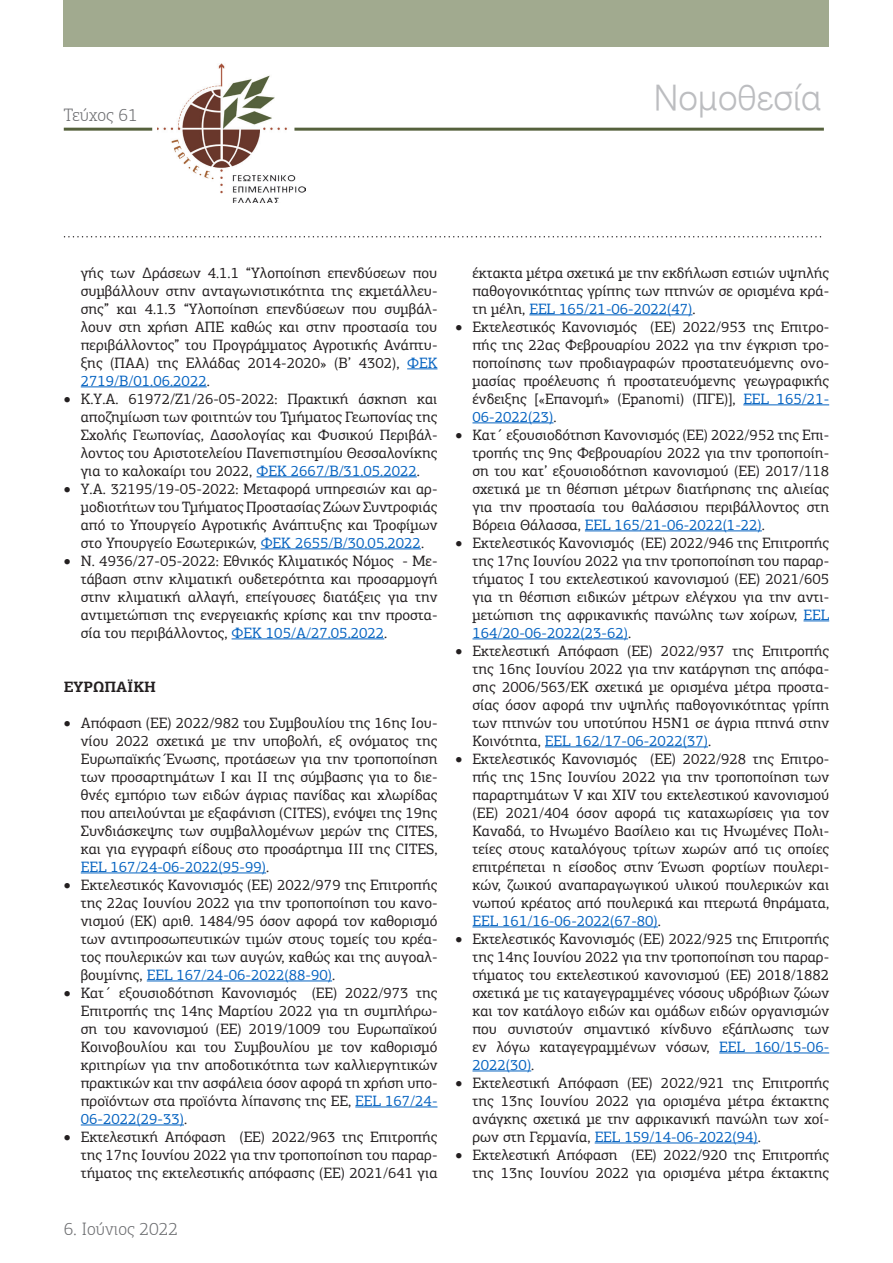
<style>
.page{position:relative;width:893px;height:1263px;background:#fff}
.page>*{position:absolute;margin:0;border:0;box-sizing:border-box;transform-origin:0 0}
.t1{font:34.5px "UN Helvetica Light Normal";color:#bcbdc0}
.t2{font:300 18px "PF Agora Slab Pro";color:#6c6d70}
.t3{font:15px/18px "PF Agora Slab Pro";color:#231f20;text-align:justify}
.t4{font:700 15px "PF Agora Slab Pro";color:#231f20}
.s1{color:#0563c1}
</style>
<div class="page">
<img style="left:157px;top:64px;width:148px;height:139px">
<hr style="left:64px;top:128px;width:88px;height:3px;background:#55613c">
<hr style="left:294px;top:128px;width:530px;height:3px;background:#55613c">
<div style="left:64px;top:0;width:765px;height:47px;background:#a1aa8f"></div>
<svg style="left:65px;top:236px;width:756px;height:1px"></svg>
<hr style="left:407px;top:368px;width:30px;height:1px;background:#0563c1">
<hr style="left:81px;top:386px;width:126px;height:1px;background:#0563c1">
<hr style="left:257px;top:476px;width:160px;height:1px;background:#0563c1">
<hr style="left:261px;top:548px;width:160px;height:1px;background:#0563c1">
<hr style="left:232px;top:638px;width:152px;height:1px;background:#0563c1">
<hr style="left:81px;top:872px;width:185px;height:1px;background:#0563c1">
<hr style="left:147px;top:980px;width:185px;height:1px;background:#0563c1">
<hr style="left:355px;top:1106px;width:82px;height:1px;background:#0563c1">
<hr style="left:81px;top:1124px;width:103px;height:1px;background:#0563c1">
<hr style="left:529px;top:314px;width:163px;height:1px;background:#0563c1">
<hr style="left:743px;top:404px;width:86px;height:1px;background:#0563c1">
<hr style="left:472px;top:422px;width:81px;height:1px;background:#0563c1">
<hr style="left:585px;top:530px;width:177px;height:1px;background:#0563c1">
<svg style="left:803px;top:620px;width:26px;height:1px"></svg>
<hr style="left:472px;top:638px;width:156px;height:1px;background:#0563c1">
<hr style="left:545px;top:746px;width:163px;height:1px;background:#0563c1">
<hr style="left:472px;top:926px;width:186px;height:1px;background:#0563c1">
<hr style="left:719px;top:1052px;width:110px;height:1px;background:#0563c1">
<hr style="left:472px;top:1070px;width:59px;height:1px;background:#0563c1">
<hr style="left:595px;top:1142px;width:163px;height:1px;background:#0563c1">
<p class="t2" style="left:64px;top:105px;width:76px">Τεύχος 61</p>
<p class="t1" style="left:654px;top:79px;width:169px">Νομοθεσία</p>
<p class="t3" style="left:81px;top:264px;width:358px">γής των Δράσεων 4.1.1 “Υλοποίηση επενδύσεων που συμβάλλουν στην ανταγωνιστικότητα της εκμετάλλευ&shy;σης” και 4.1.3 “Υλοποίηση επενδύσεων που συμβάλ&shy;λουν στη χρήση ΑΠΕ καθώς και στην προστασία του περιβάλλοντος” του Προγράμματος Αγροτικής Ανάπτυ&shy;ξης (ΠΑΑ) της Ελλάδας 2014-2020» (Β’ 4302), <span class="s1">ΦΕΚ 2719/Β/01.06.2022</span>.</p>
<p class="t3" style="left:81px;top:390px;width:358px;text-indent:-17px">• Κ.Υ.Α. 61972/Ζ1/26-05-2022: Πρακτική άσκηση και αποζημίωση των φοιτητών του Τμήματος Γεωπονίας της Σχολής Γεωπονίας, Δασολογίας και Φυσικού Περιβάλ&shy;λοντος του Αριστοτελείου Πανεπιστημίου Θεσσαλονίκης για το καλοκαίρι του 2022, <span class="s1">ΦΕΚ 2667/Β/31.05.2022</span>.</p>
<p class="t3" style="left:81px;top:480px;width:358px;text-indent:-17px">• Υ.Α. 32195/19-05-2022: Μεταφορά υπηρεσιών και αρ&shy;μοδιοτήτων του Τμήματος Προστασίας Ζώων Συντροφιάς από το Υπουργείο Αγροτικής Ανάπτυξης και Τροφίμων στο Υπουργείο Εσωτερικών, <span class="s1">ΦΕΚ 2655/Β/30.05.2022</span>.</p>
<p class="t3" style="left:81px;top:552px;width:358px;text-indent:-17px">• Ν. 4936/27-05-2022: Εθνικός Κλιματικός Νόμος - Με&shy;τάβαση στην κλιματική ουδετερότητα και προσαρμογή στην κλιματική αλλαγή, επείγουσες διατάξεις για την αντιμετώπιση της ενεργειακής κρίσης και την προστα&shy;σία του περιβάλλοντος, <span class="s1">ΦΕΚ 105/Α/27.05.2022</span>.</p>
<p class="t4" style="left:64px;top:677px;width:94px">ΕΥΡΩΠΑΪΚΗ</p>
<p class="t3" style="left:81px;top:714px;width:358px;text-indent:-17px">• Απόφαση (ΕΕ) 2022/982 του Συμβουλίου της 16ης Ιου&shy;νίου 2022 σχετικά με την υποβολή, εξ ονόματος της Ευρωπαϊκής Ένωσης, προτάσεων για την τροποποίηση των προσαρτημάτων I και ΙΙ της σύμβασης για το διε&shy;θνές εμπόριο των ειδών άγριας πανίδας και χλωρίδας που απειλούνται με εξαφάνιση (CITES), ενόψει της 19ης Συνδιάσκεψης των συμβαλλομένων μερών της CITES, και για εγγραφή είδους στο προσάρτημα III της CITES, <span class="s1">EEL 167/24-06-2022(95-99)</span>.</p>
<p class="t3" style="left:81px;top:876px;width:358px;text-indent:-17px">• Εκτελεστικός Κανονισμός (ΕΕ) 2022/979 της Επιτροπής της 22ας Ιουνίου 2022 για την τροποποίηση του κανο&shy;νισμού (ΕΚ) αριθ. 1484/95 όσον αφορά τον καθορισμό των αντιπροσωπευτικών τιμών στους τομείς του κρέα&shy;τος πουλερικών και των αυγών, καθώς και της αυγοαλ&shy;βουμίνης, <span class="s1">EEL 167/24-06-2022(88-90)</span>.</p>
<p class="t3" style="left:81px;top:984px;width:358px;text-indent:-17px">• Κατ΄ εξουσιοδότηση Κανονισμός (ΕΕ) 2022/973 της Επιτροπής της 14ης Μαρτίου 2022 για τη συμπλήρω&shy;ση του κανονισμού (ΕΕ) 2019/1009 του Ευρωπαϊκού Κοινοβουλίου και του Συμβουλίου με τον καθορισμό κριτηρίων για την αποδοτικότητα των καλλιεργητικών πρακτικών και την ασφάλεια όσον αφορά τη χρήση υπο&shy;προϊόντων στα προϊόντα λίπανσης της ΕΕ, <span class="s1">EEL 167/24- 06-2022(29-33)</span>.</p>
<p class="t3" style="left:81px;top:1128px;width:358px;text-indent:-17px">• Εκτελεστική Απόφαση (ΕΕ) 2022/963 της Επιτροπής της 17ης Ιουνίου 2022 για την τροποποίηση του παραρ&shy;τήματος της εκτελεστικής απόφασης (ΕΕ) 2021/641 για</p>
<p class="t2" style="left:64px;top:1218px;width:116px">6. Ιούνιος 2022</p>
<p class="t3" style="left:472px;top:264px;width:358px">έκτακτα μέτρα σχετικά με την εκδήλωση εστιών υψηλής παθογονικότητας γρίπης των πτηνών σε ορισμένα κρά&shy;τη μέλη, <span class="s1">EEL 165/21-06-2022(47)</span>.</p>
<p class="t3" style="left:472px;top:318px;width:358px;text-indent:-17px">• Εκτελεστικός Κανονισμός (ΕΕ) 2022/953 της Επιτρο&shy;πής της 22ας Φεβρουαρίου 2022 για την έγκριση τρο&shy;ποποίησης των προδιαγραφών προστατευόμενης ονο&shy;μασίας προέλευσης ή προστατευόμενης γεωγραφικής ένδειξης [«Επανομή» (Epanomi) (ΠΓΕ)], <span class="s1">EEL 165/21- 06-2022(23)</span>.</p>
<p class="t3" style="left:472px;top:426px;width:358px;text-indent:-17px">• Κατ΄ εξουσιοδότηση Κανονισμός (ΕΕ) 2022/952 της Επι&shy;τροπής της 9ης Φεβρουαρίου 2022 για την τροποποίη&shy;ση του κατ’ εξουσιοδότηση κανονισμού (ΕΕ) 2017/118 σχετικά με τη θέσπιση μέτρων διατήρησης της αλιείας για την προστασία του θαλάσσιου περιβάλλοντος στη Βόρεια Θάλασσα, <span class="s1">EEL 165/21-06-2022(1-22)</span>.</p>
<p class="t3" style="left:472px;top:534px;width:358px;text-indent:-17px">• Εκτελεστικός Κανονισμός (ΕΕ) 2022/946 της Επιτροπής της 17ης Ιουνίου 2022 για την τροποποίηση του παραρ&shy;τήματος I του εκτελεστικού κανονισμού (ΕΕ) 2021/605 για τη θέσπιση ειδικών μέτρων ελέγχου για την αντι&shy;μετώπιση της αφρικανικής πανώλης των χοίρων, <span class="s1">EEL 164/20-06-2022(23-62)</span>.</p>
<p class="t3" style="left:472px;top:642px;width:358px;text-indent:-17px">• Εκτελεστική Απόφαση (ΕΕ) 2022/937 της Επιτροπής της 16ης Ιουνίου 2022 για την κατάργηση της απόφα&shy;σης 2006/563/ΕΚ σχετικά με ορισμένα μέτρα προστα&shy;σίας όσον αφορά την υψηλής παθογονικότητας γρίπη των πτηνών του υποτύπου H5N1 σε άγρια πτηνά στην Κοινότητα, <span class="s1">EEL 162/17-06-2022(37)</span>.</p>
<p class="t3" style="left:472px;top:750px;width:358px;text-indent:-17px">• Εκτελεστικός Κανονισμός (ΕΕ) 2022/928 της Επιτρο&shy;πής της 15ης Ιουνίου 2022 για την τροποποίηση των παραρτημάτων V και XIV του εκτελεστικού κανονισμού (ΕΕ) 2021/404 όσον αφορά τις καταχωρίσεις για τον Καναδά, το Ηνωμένο Βασίλειο και τις Ηνωμένες Πολι&shy;τείες στους καταλόγους τρίτων χωρών από τις οποίες επιτρέπεται η είσοδος στην Ένωση φορτίων πουλερι&shy;κών, ζωικού αναπαραγωγικού υλικού πουλερικών και νωπού κρέατος από πουλερικά και πτερωτά θηράματα, <span class="s1">EEL 161/16-06-2022(67-80)</span>.</p>
<p class="t3" style="left:472px;top:930px;width:358px;text-indent:-17px">• Εκτελεστικός Κανονισμός (ΕΕ) 2022/925 της Επιτροπής της 14ης Ιουνίου 2022 για την τροποποίηση του παραρ&shy;τήματος του εκτελεστικού κανονισμού (ΕΕ) 2018/1882 σχετικά με τις καταγεγραμμένες νόσους υδρόβιων ζώων και τον κατάλογο ειδών και ομάδων ειδών οργανισμών που συνιστούν σημαντικό κίνδυνο εξάπλωσης των εν λόγω καταγεγραμμένων νόσων, <span class="s1">EEL 160/15-06- 2022(30)</span>.</p>
<p class="t3" style="left:472px;top:1074px;width:358px;text-indent:-17px">• Εκτελεστική Απόφαση (ΕΕ) 2022/921 της Επιτροπής της 13ης Ιουνίου 2022 για ορισμένα μέτρα έκτακτης ανάγκης σχετικά με την αφρικανική πανώλη των χοί&shy;ρων στη Γερμανία, <span class="s1">EEL 159/14-06-2022(94)</span>.</p>
<p class="t3" style="left:455px;top:1146px;width:375px;text-align:right">• Εκτελεστική Απόφαση (EE) 2022/920 της Επιτροπής της 13ης Ιουνίου 2022 για ορισμένα μέτρα έκτακτης</p>
</div>
